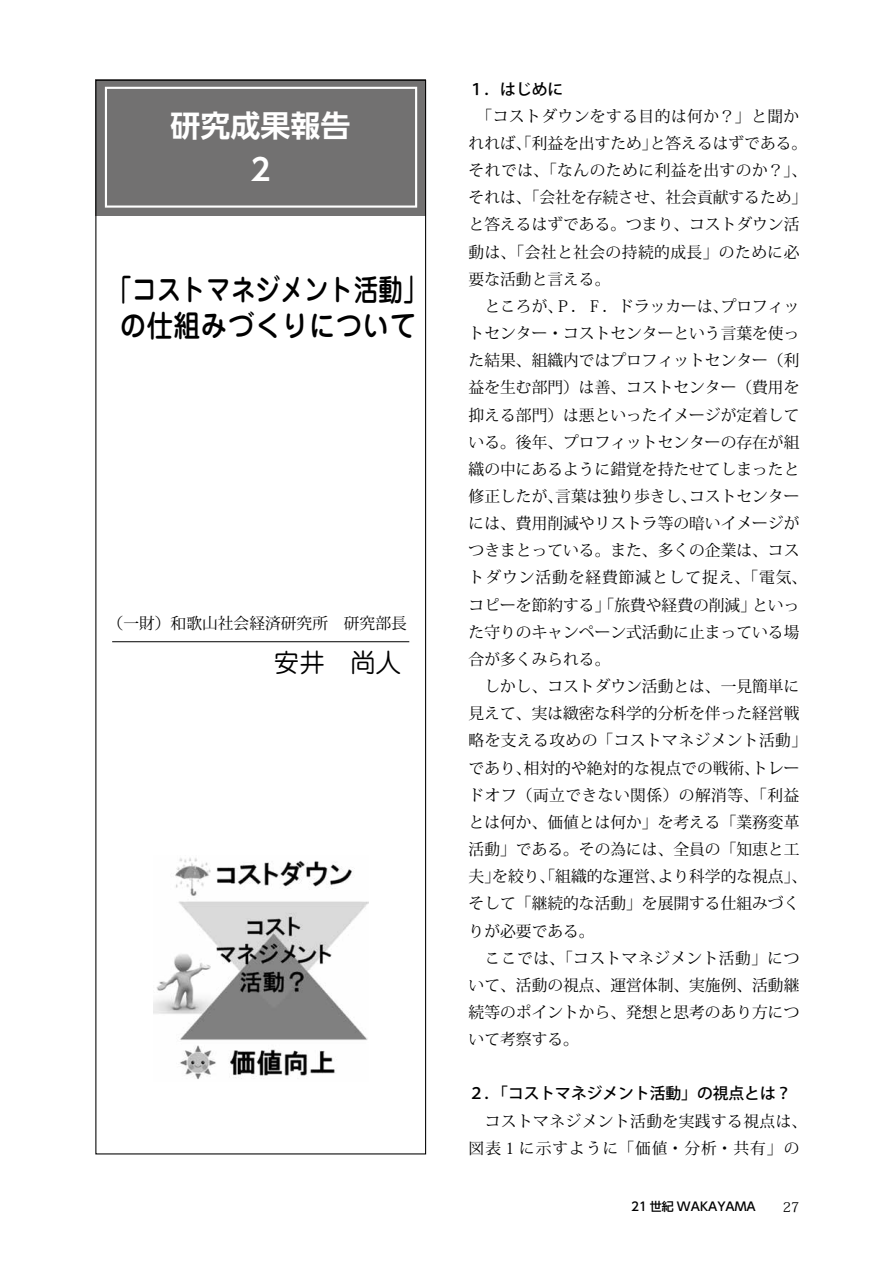
<style>
.page{position:relative;width:893px;height:1263px;background:#fff}
.page>*{position:absolute;margin:0;border:0;box-sizing:border-box;transform-origin:0 0}
.t1{font:500 30px/36px "Jun 34 Pro";color:#000;text-align:center;scale:.82 1}
.t2{font:700 30px/43.5px "UD Shin Go Pro De";color:#fff;text-align:center}
.t3{font:15.75px/27.2px "Koz Min Pro";color:#000}
.t4{font:15.75px/27.2px "Koz Min Pro";letter-spacing:.025em;color:#000}
.t5{font:500 15.75px "Koz Go Pro";color:#000}
.t6{font:500 12px "UD Shin Go Pro";color:#000}
.s1{font-family:"Koz Min Std";font-weight:400;font-size:13.5px}
</style>
<div class="page">
<img style="left:153px;top:858px;width:215px;height:221px">
<div style="left:95px;top:80px;width:331px;height:136px;background:#727171"></div>
<div style="left:105px;top:87px;width:312px;height:121px;border:2px solid #fff"></div>
<hr style="left:112px;top:641px;width:297px;height:1px;background:#000">
<h1 class="t2" style="left:170px;top:103px;width:181px">研究成果報告<br>２</h1>
<h1 class="t1" style="left:95px;top:269px;width:406px">　「コストマネジメント活動」の仕組みづくりについて</h1>
<p class="t3" style="left:95px;top:609px;width:313px">　 （一財）和歌山社会経済研究所　研究部長</p>
<p class="t5" style="left:469px;top:79px;width:96px">１．はじめに</p>
<p class="t3" style="left:469px;top:102px;width:340px">　「コストダウンをする目的は何か？」と聞かれれば、「利益を出すため」と答えるはずである。それでは、「なんのために利益を出すのか？」、それは、「会社を存続させ、社会貢献するため」と答えるはずである。つまり、コストダウン活動は、「会社と社会の持続的成長」のために必要な活動と言える。<br>　ところが、Ｐ．Ｆ．ドラッカーは、プロフィットセンター・コストセンターという言葉を使った結果、組織内ではプロフィットセンター（利益を生む部門）は善、コストセンター（費用を抑える部門）は悪といったイメージが定着している。後年、プロフィットセンターの存在が組織の中にあるように錯覚を持たせてしまったと修正したが、言葉は独り歩きし、コストセンターには、費用削減やリストラ等の暗いイメージがつきまとっている。また、多くの企業は、コストダウン活動を経費節減として捉え、「電気、コピーを節約する」「旅費や経費の削減」といった守りのキャンペーン式活動に止まっている場合が多くみられる。<br>　しかし、コストダウン活動とは、一見簡単に見えて、実は緻密な科学的分析を伴った経営戦略を支える攻めの「コストマネジメント活動」であり、相対的や絶対的な視点での戦術、トレードオフ（両立できない関係）の解消等、「利益とは何か、価値とは何か」を考える「業務変革活動」である。その為には、全員の「知恵と工夫」を絞り、「組織的な運営、より科学的な視点」、そして「継続的な活動」を展開する仕組みづくりが必要である。<br>　ここでは、「コストマネジメント活動」について、活動の視点、運営体制、実施例、活動継続等のポイントから、発想と思考のあり方について考察する。</p>
<p class="t5" style="left:469px;top:1083px;width:324px">２．「コストマネジメント活動」の視点とは？</p>
<p class="t4" style="left:469px;top:1107px;width:340px">　コストマネジメント活動を実践する視点は、図表 1 に示すように「価値・分析・共有」の</p>
<p class="t6" style="left:631px;top:1197px;width:170px">21 世紀 WAKAYAMA　 <span class="s1">27</span></p>
</div>
